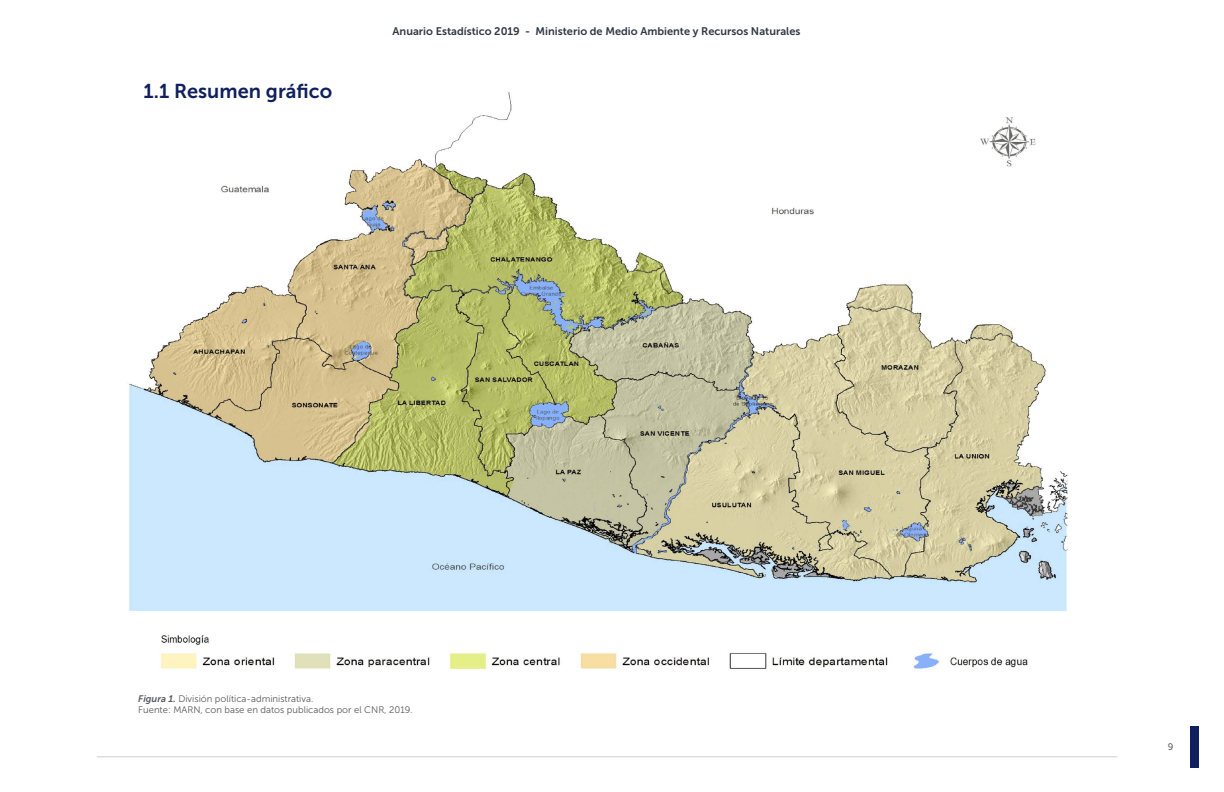
<style>
.page{position:relative;width:1224px;height:792px;background:#fff}
.page>*{position:absolute;margin:0;border:0;box-sizing:border-box;transform-origin:0 0}
.t1{font:20px "Museo Sans 700";color:#10205e}
.t2{font:11px "Museo Sans 700";color:#313944}
.t3{font:9.5px/11px "Museo Sans 300";color:#58595b}
.t4{font:9.5px "Museo Sans 500";color:#666}
.s1{font-family:"Museo Sans 700";font-style:italic}
</style>
<div class="page">
<div style="left:1190px;top:727px;width:8px;height:41px;background:#10205e"></div>
<hr style="left:97px;top:756px;width:1020px;height:1px;background:#313944">
<img style="left:128px;top:92px;width:940px;height:578px">
<h1 class="t1" style="left:144px;top:80px;width:190px">1.1 Resumen gráfico</h1>
<p class="t2" style="left:393px;top:25px;width:409px">Anuario Estadístico 2019 - Ministerio de Medio Ambiente y Recursos Naturales</p>
<p class="t3" style="left:138px;top:694px;width:276px"><span class="s1">Figura 1.</span> División política-administrativa.<br>Fuente: MARN, con base en datos publicados por el CNR, 2019.</p>
<p class="t4" style="left:1168px;top:742px;width:7px">9</p>
</div>
